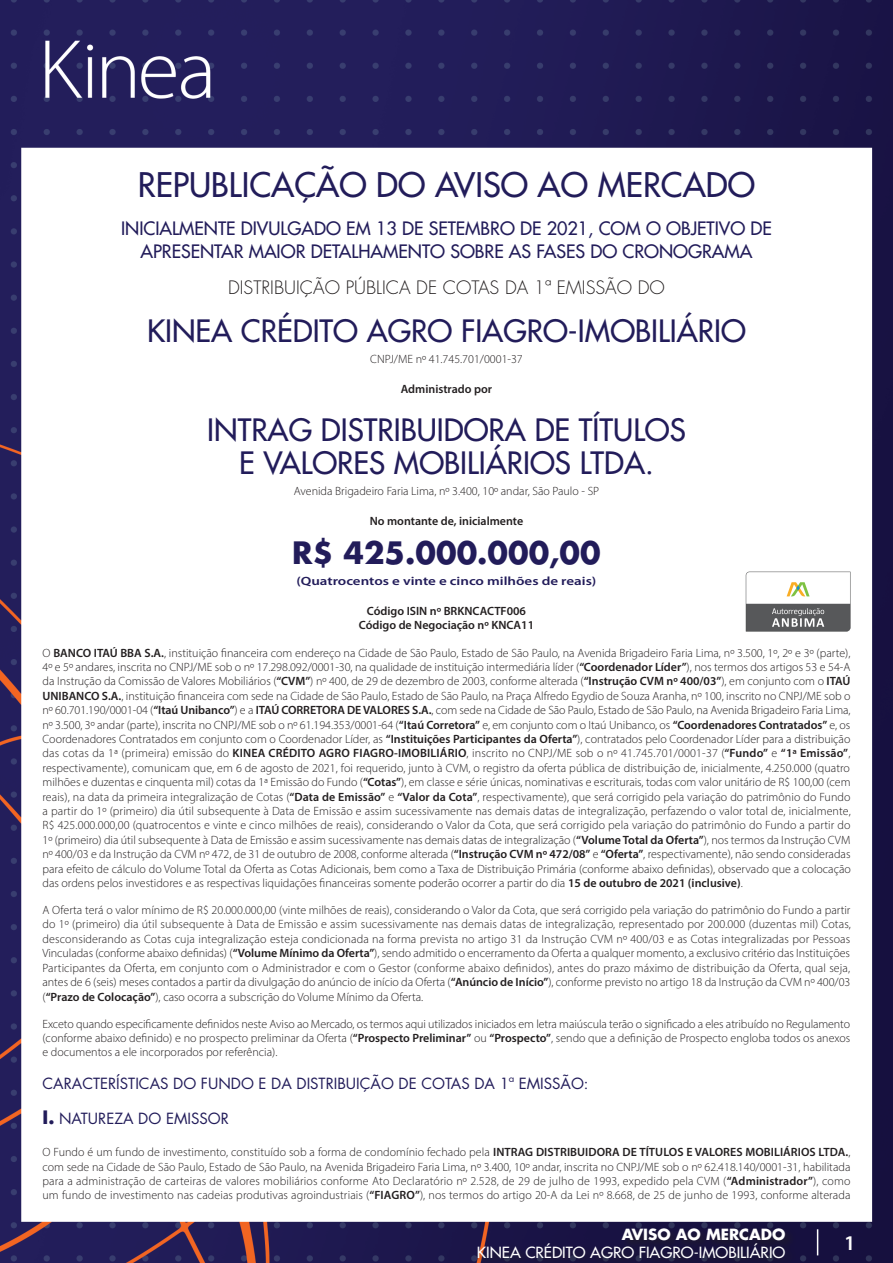
<style>
.page{position:relative;width:893px;height:1263px;background:#fff}
.page>*{position:absolute;margin:0;border:0;box-sizing:border-box;transform-origin:0 0}
.t1{font:500 33px "Futura Std";color:#221c5a}
.t2{font:500 30px/33px "Futura Std";color:#221c5a;text-align:center}
.t3{font:700 30px "Futura Std";color:#221c5a}
.t4{font:600 21px "Myriad Pro";color:#fff}
.t5{font:500 18px/22.5px "Futura Std";color:#221c5a;text-align:center}
.t6{font:300 18px "Futura Std";color:#231f20}
.ITENS{font:15px "Futura Std";color:#221c5a}
.t7{font:500 15px "Futura Std";color:#fff}
.t8{font:700 15px "Futura Std";color:#fff}
.t9{font:300 12px/14.4px "Myriad Pro";color:#231f20;text-align:justify}
.t10{font:600 12px/14.4px "Myriad Pro";color:#231f20;text-align:center}
.t11{font:600 12px "Myriad Pro";color:#221c5a;scale:1.25 1}
.s1{font-weight:600}
.s2{font-weight:700;font-size:18px}
</style>
<div class="page">
<img style="left:0;top:0;width:893px;height:1263px">
<div style="left:475px;top:1226px;width:321px;height:37px;background:#19133d"></div>
<svg style="left:817px;top:1229px;width:1px;height:26px"></svg>
<svg style="left:746px;top:572px;width:104px;height:59px"></svg>
<p class="t1" style="left:138px;top:164px;width:619px">REPUBLICAÇÃO DO AVISO AO MERCADO</p>
<p class="t5" style="left:121px;top:217px;width:652px">INICIALMENTE DIVULGADO EM 13 DE SETEMBRO DE 2021, COM O OBJETIVO DE<br>APRESENTAR MAIOR DETALHAMENTO SOBRE AS FASES DO CRONOGRAMA</p>
<p class="t6" style="left:228px;top:277px;width:438px">DISTRIBUIÇÃO PÚBLICA DE COTAS DA 1ª EMISSÃO DO</p>
<p class="t2" style="left:147px;top:315px;width:600px">KINEA CRÉDITO AGRO FIAGRO-IMOBILIÁRIO</p>
<p class="t9" style="left:370px;top:352px;width:154px">CNPJ/ME nº 41.745.701/0001-37</p>
<p class="t10" style="left:401px;top:381px;width:93px">Administrado por</p>
<p class="t2" style="left:207px;top:414px;width:480px">INTRAG DISTRIBUIDORA DE TÍTULOS<br>E VALORES MOBILIÁRIOS LTDA.</p>
<p class="t9" style="left:294px;top:484px;width:307px">Avenida Brigadeiro Faria Lima, nº 3.400, 10º andar, São Paulo - SP</p>
<p class="t10" style="left:370px;top:513px;width:155px">No montante de, inicialmente</p>
<p class="t3" style="left:292px;top:533px;width:310px">R$ 425.000.000,00</p>
<p class="t11" style="left:296px;top:573px;width:241px">(Quatrocentos e vinte e cinco milhões de reais)</p>
<p class="t10" style="left:359px;top:603px;width:177px">Código ISIN nº BRKNCACTF006<br>Código de Negociação nº KNCA11</p>
<p class="t9" style="left:43px;top:645px;width:810px">O <span class="s1">BANCO ITAÚ BBA S.A.</span>, instituição financeira com endereço na Cidade de São Paulo, Estado de São Paulo, na Avenida Brigadeiro Faria Lima, nº 3.500, 1º, 2º e 3º (parte), 4º e 5º andares, inscrita no CNPJ/ME sob o nº 17.298.092/0001-30, na qualidade de instituição intermediária líder (<span class="s1">“Coordenador Líder”</span>), nos termos dos artigos 53 e 54-A da Instrução da Comissão de Valores Mobiliários (<span class="s1">“CVM”</span>) nº 400, de 29 de dezembro de 2003, conforme alterada (<span class="s1">“Instrução CVM nº 400/03”</span>), em conjunto com o <span class="s1">ITAÚ UNIBANCO S.A.</span>, instituição financeira com sede na Cidade de São Paulo, Estado de São Paulo, na Praça Alfredo Egydio de Souza Aranha, nº 100, inscrito no CNPJ/ME sob o nº 60.701.190/0001-04 (<span class="s1">“Itaú Unibanco”</span>) e a <span class="s1">ITAÚ CORRETORA DE VALORES S.A.</span>, com sede na Cidade de São Paulo, Estado de São Paulo, na Avenida Brigadeiro Faria Lima, nº 3.500, 3º andar (parte), inscrita no CNPJ/ME sob o nº 61.194.353/0001-64 (<span class="s1">“Itaú Corretora”</span> e, em conjunto com o Itaú Unibanco, os <span class="s1">“Coordenadores Contratados”</span> e, os Coordenadores Contratados em conjunto com o Coordenador Líder, as <span class="s1">“Instituições Participantes da Oferta”</span>), contratados pelo Coordenador Líder para a distribuição das cotas da 1ª (primeira) emissão do <span class="s1">KINEA CRÉDITO AGRO FIAGRO-IMOBILIÁRIO</span>, inscrito no CNPJ/ME sob o nº 41.745.701/0001-37 (<span class="s1">“Fundo”</span> e <span class="s1">“1ª Emissão”</span>, respectivamente), comunicam que, em 6 de agosto de 2021, foi requerido, junto à CVM, o registro da oferta pública de distribuição de, inicialmente, 4.250.000 (quatro milhões e duzentas e cinquenta mil) cotas da 1ª Emissão do Fundo (<span class="s1">“Cotas”</span>), em classe e série únicas, nominativas e escriturais, todas com valor unitário de R$ 100,00 (cem reais), na data da primeira integralização de Cotas (<span class="s1">“Data de Emissão”</span> e <span class="s1">“Valor da Cota”</span>, respectivamente), que será corrigido pela variação do patrimônio do Fundo a partir do 1º (primeiro) dia útil subsequente à Data de Emissão e assim sucessivamente nas demais datas de integralização, perfazendo o valor total de, inicialmente, R$ 425.000.000,00 (quatrocentos e vinte e cinco milhões de reais), considerando o Valor da Cota, que será corrigido pela variação do patrimônio do Fundo a partir do 1º (primeiro) dia útil subsequente à Data de Emissão e assim sucessivamente nas demais datas de integralização (<span class="s1">“Volume Total da Oferta”</span>), nos termos da Instrução CVM nº 400/03 e da Instrução da CVM nº 472, de 31 de outubro de 2008, conforme alterada (<span class="s1">“Instrução CVM nº 472/08”</span> e <span class="s1">“Oferta”</span>, respectivamente), não sendo consideradas para efeito de cálculo do Volume Total da Oferta as Cotas Adicionais, bem como a Taxa de Distribuição Primária (conforme abaixo definidas), observado que a colocação das ordens pelos investidores e as respectivas liquidações financeiras somente poderão ocorrer a partir do dia <span class="s1">15 de outubro de 2021 (inclusive)</span>.</p>
<p class="t9" style="left:43px;top:903px;width:810px">A Oferta terá o valor mínimo de R$ 20.000.000,00 (vinte milhões de reais), considerando o Valor da Cota, que será corrigido pela variação do patrimônio do Fundo a partir do 1º (primeiro) dia útil subsequente à Data de Emissão e assim sucessivamente nas demais datas de integralização, representado por 200.000 (duzentas mil) Cotas, desconsiderando as Cotas cuja integralização esteja condicionada na forma prevista no artigo 31 da Instrução CVM nº 400/03 e as Cotas integralizadas por Pessoas Vinculadas (conforme abaixo definidas) (<span class="s1">“Volume Mínimo da Oferta”</span>), sendo admitido o encerramento da Oferta a qualquer momento, a exclusivo critério das Instituições Participantes da Oferta, em conjunto com o Administrador e com o Gestor (conforme abaixo definidos), antes do prazo máximo de distribuição da Oferta, qual seja, antes de 6 (seis) meses contados a partir da divulgação do anúncio de início da Oferta (<span class="s1">“Anúncio de Início”</span>), conforme previsto no artigo 18 da Instrução da CVM nº 400/03 (<span class="s1">“Prazo de Colocação”</span>), caso ocorra a subscrição do Volume Mínimo da Oferta.</p>
<p class="t9" style="left:43px;top:1016px;width:809px">Exceto quando especificamente definidos neste Aviso ao Mercado, os termos aqui utilizados iniciados em letra maiúscula terão o significado a eles atribuído no Regulamento (conforme abaixo definido) e no prospecto preliminar da Oferta (<span class="s1">“Prospecto Preliminar”</span> ou <span class="s1">“Prospecto”</span>, sendo que a definição de Prospecto engloba todos os anexos e documentos a ele incorporados por referência).</p>
<p class="ITENS" style="left:43px;top:1074px;width:548px">CARACTERÍSTICAS DO FUNDO E DA DISTRIBUIÇÃO DE COTAS DA 1ª EMISSÃO:</p>
<p class="ITENS" style="left:43px;top:1109px;width:188px"><span class="s2">I.</span> NATUREZA DO EMISSOR</p>
<p class="t9" style="left:43px;top:1145px;width:809px">O Fundo é um fundo de investimento, constituído sob a forma de condomínio fechado pela <span class="s1">INTRAG DISTRIBUIDORA DE TÍTULOS E VALORES MOBILIÁRIOS LTDA.</span>, com sede na Cidade de São Paulo, Estado de São Paulo, na Avenida Brigadeiro Faria Lima, nº 3.400, 10º andar, inscrita no CNPJ/ME sob o nº 62.418.140/0001-31, habilitada para a administração de carteiras de valores mobiliários conforme Ato Declaratório nº 2.528, de 29 de julho de 1993, expedido pela CVM (<span class="s1">“Administrador”</span>), como um fundo de investimento nas cadeias produtivas agroindustriais (<span class="s1">“FIAGRO”</span>), nos termos do artigo 20-A da Lei nº 8.668, de 25 de junho de 1993, conforme alterada</p>
<p class="t8" style="left:622px;top:1224px;width:165px">AVISO AO MERCADO</p>
<p class="t7" style="left:477px;top:1242px;width:310px">KINEA CRÉDITO AGRO FIAGRO-IMOBILIÁRIO</p>
<h3 class="t4" style="left:844px;top:1230px;width:13px">1</h3>
</div>
